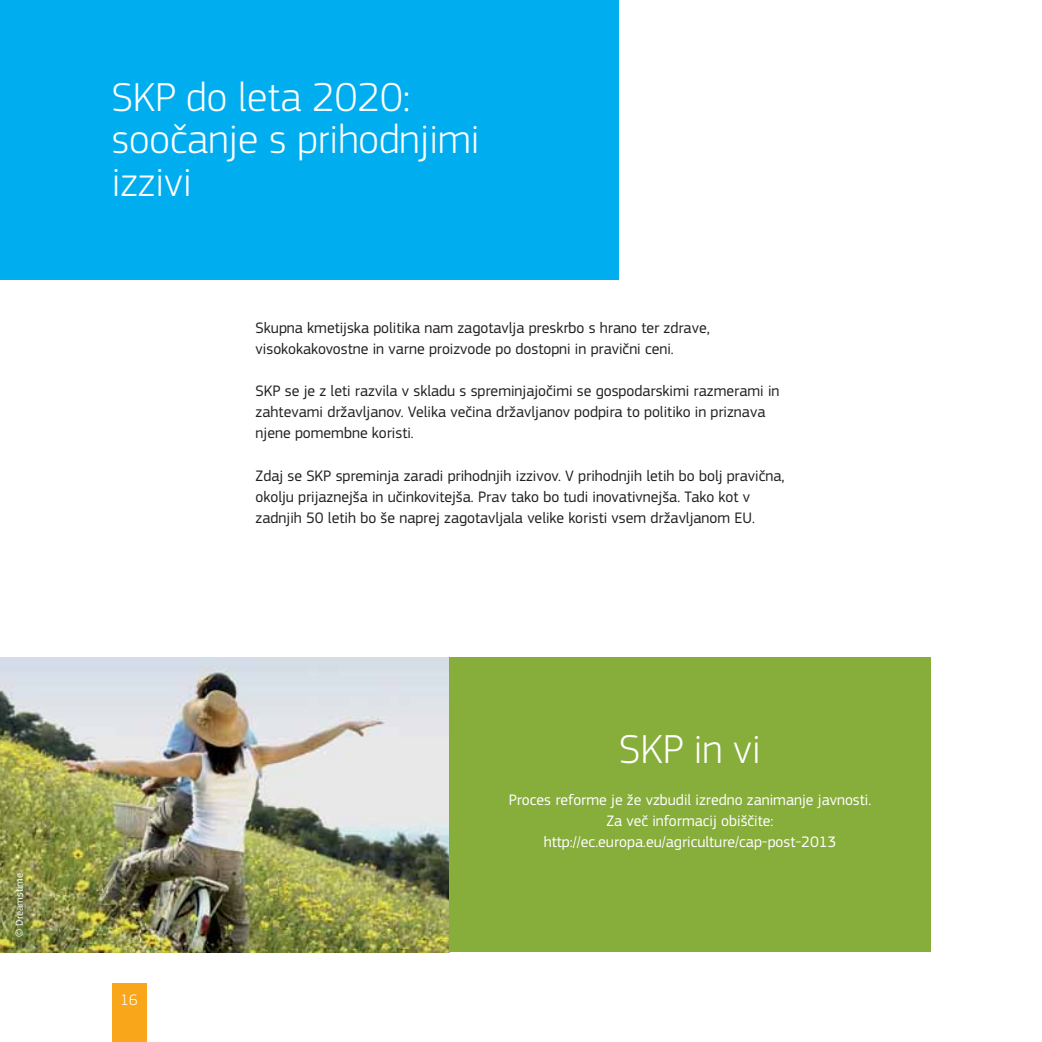
<style>
.page{position:relative;width:1042px;height:1042px;background:#fff}
.page>*{position:absolute;margin:0;border:0;box-sizing:border-box;transform-origin:0 0}
.t1{font:300 42px/42px "PF Square Sans Pro";color:#fff}
.t2{font:15.75px/21px "PF Square Sans Pro";color:#231f20}
.t3{font:15.75px/21px "PF Square Sans Pro";color:#fff;text-align:center}
.t4{font:300 15.75px "PF Square Sans Pro";color:#fff}
.t5{font:10.5px "PF Square Sans Pro";color:#fff}
</style>
<div class="page">
<div style="left:0;top:0;width:618px;height:279px;background:#00aeef"></div>
<img style="left:0;top:657px;width:449px;height:294px">
<div style="left:449px;top:657px;width:481px;height:294px;background:#87ad3b"></div>
<div style="left:112px;top:982px;width:34px;height:59px;background:#faa61a"></div>
<p class="t5" style="left:15px;top:936px;width:66px;rotate:-90deg">© Dreamstime</p>
<h1 class="t1" style="left:112px;top:81px;width:369px">SKP do leta 2020: soočanje s prihodnjimi izzivi</h1>
<p class="t2" style="left:255px;top:319px;width:455px">Skupna kmetijska politika nam zagotavlja preskrbo s hrano ter zdrave, visokokakovostne in varne proizvode po dostopni in pravični ceni.</p>
<p class="t2" style="left:255px;top:382px;width:525px">SKP se je z leti razvila v skladu s spreminjajočimi se gospodarskimi razmerami in zahtevami državljanov. Velika večina državljanov podpira to politiko in priznava njene pomembne koristi.</p>
<p class="t2" style="left:255px;top:466px;width:530px">Zdaj se SKP spreminja zaradi prihodnjih izzivov. V prihodnjih letih bo bolj pravična, okolju prijaznejša in učinkovitejša. Prav tako bo tudi inovativnejša. Tako kot v zadnjih 50 letih bo še naprej zagotavljala velike koristi vsem državljanom EU.</p>
<p class="t4" style="left:120px;top:993px;width:19px">16</p>
<h1 class="t1" style="left:619px;top:732px;width:143px">SKP in vi</h1>
<p class="t3" style="left:508px;top:790px;width:364px">Proces reforme je že vzbudil izredno zanimanje javnosti.<br>Za več informacij obiščite: http://ec.europa.eu/agriculture/cap-post-2013</p>
</div>
